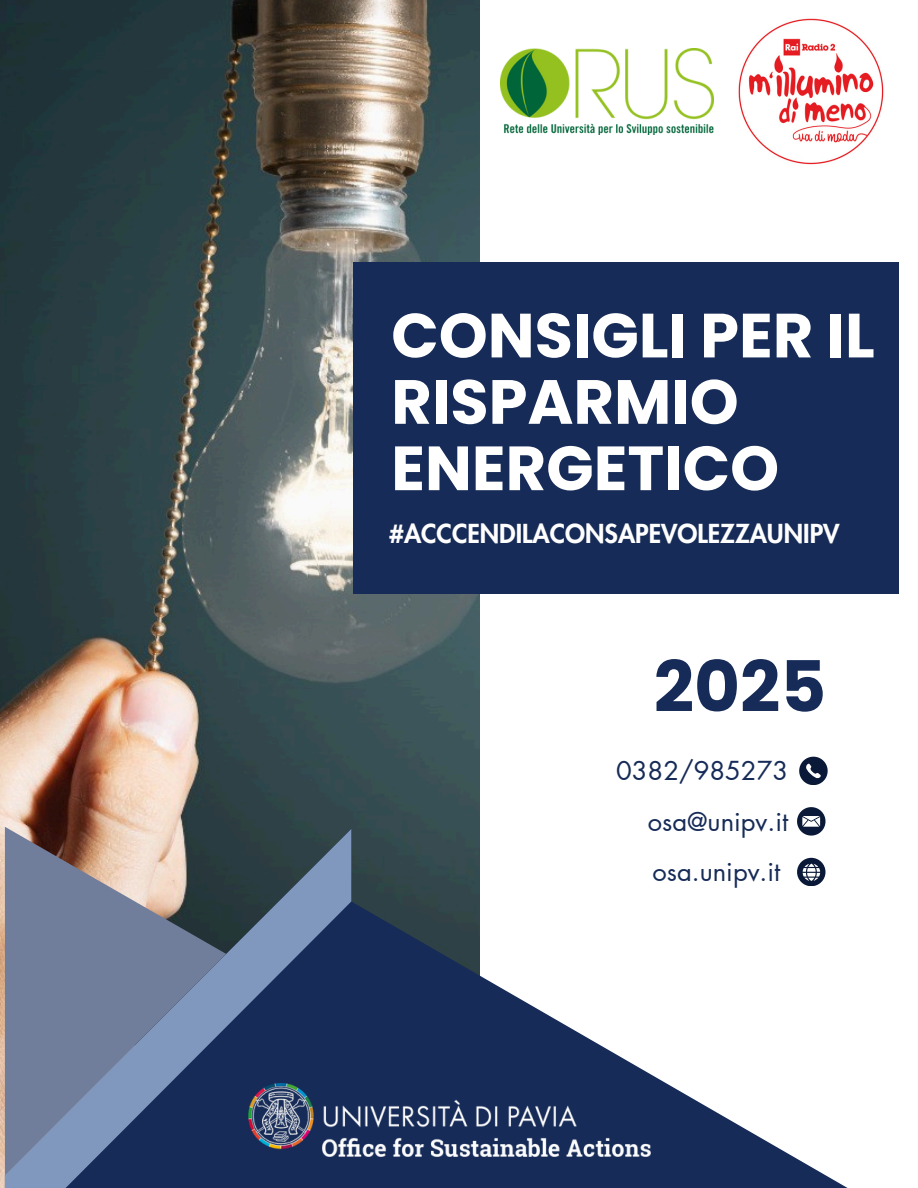
<style>
.page{position:relative;width:918px;height:1188px;background:#fff}
.page>*{position:absolute;margin:0;border:0;box-sizing:border-box;transform-origin:0 0}
.t1{font:700 70.5px "Poppins";color:#162b57}
.t2{font:700 62.4px/66.3px "Poppins";color:#fff}
.t3{font:25.5px "Futura LT Pro";color:#162b57}
.t4{font:800 25.5px "Futura LT Pro";color:#fffefe}
</style>
<div class="page">
<img style="left:0;top:0;width:479px;height:1188px">
<div style="left:353px;top:263px;width:546px;height:331px;background:#162b57"></div>
<svg style="left:351px;top:829px;width:497px;height:359px"></svg>
<svg style="left:5px;top:829px;width:346px;height:359px;background:#34496c"></svg>
<svg style="left:5px;top:827px;width:221px;height:348px;background:#6c7791"></svg>
<svg style="left:799px;top:757px;width:28px;height:28px"></svg>
<svg style="left:797px;top:807px;width:28px;height:28px"></svg>
<svg style="left:797px;top:858px;width:28px;height:28px"></svg>
<img style="left:246px;top:1083px;width:404px;height:74px">
<img style="left:738px;top:18px;width:146px;height:147px">
<img style="left:501px;top:48px;width:213px;height:87px">
<h2 class="t2" style="left:391px;top:302px;width:485px">CONSIGLI PER IL<br>RISPARMIO<br>ENERGETICO</h2>
<h1 class="t4" style="left:389px;top:522px;width:452px">#ACCCENDILACONSAPEVOLEZZAUNIPV</h1>
<h3 class="t1" style="left:654px;top:638px;width:174px">2025</h3>
<p class="t3" style="left:616px;top:759px;width:174px">0382/985273</p>
<p class="t3" style="left:648px;top:810px;width:142px">osa@unipv.it</p>
<p class="t3" style="left:653px;top:860px;width:129px">osa.unipv.it</p>
</div>
